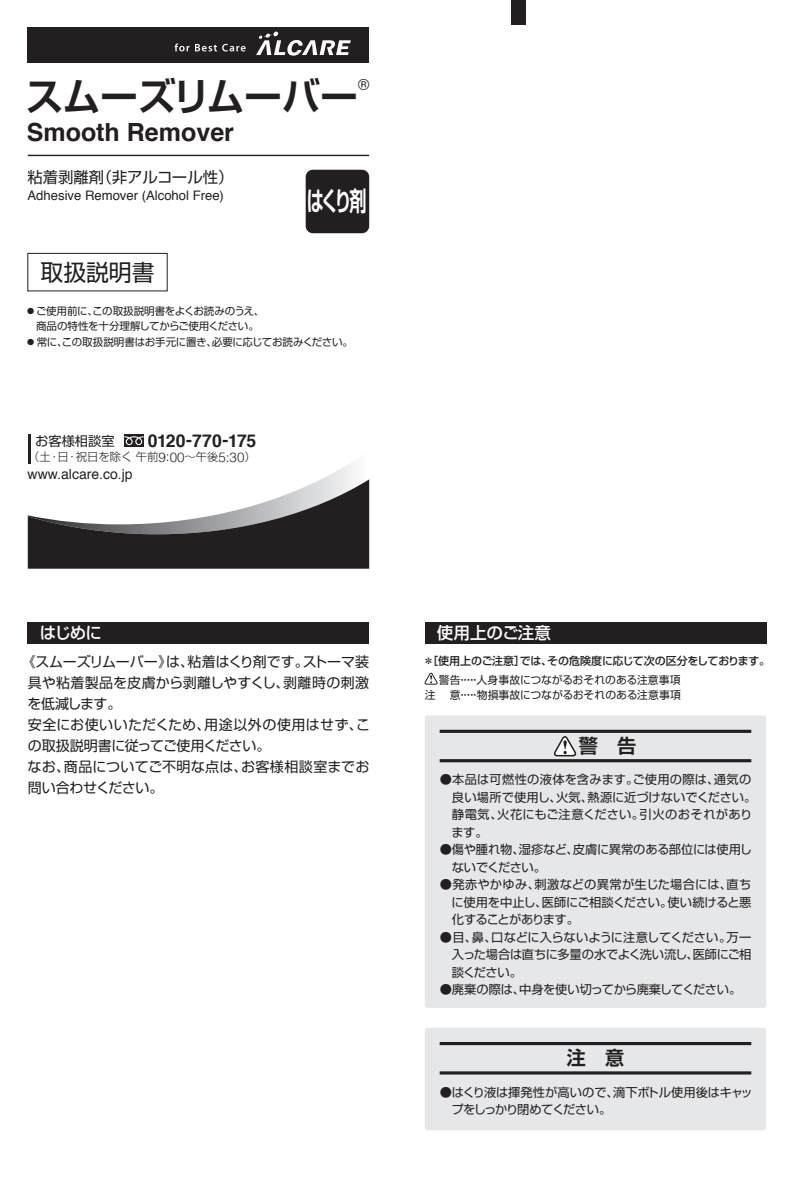
<style>
.page{position:relative;width:794px;height:1191px;background:#fff}
.page>*{position:absolute;margin:0;border:0;box-sizing:border-box;transform-origin:0 0}
.t1{font:700 38.5px "Shin Go Pro De";letter-spacing:-.005em;color:#231f20}
.t2{font:700 26.43px "Shin Go Pro De";color:#fff;scale:.65 1}
.t3{font:700 25.03px "Helvetica";color:#231f20}
.t4{font:22.75px "Shin Go Pro";color:#231f20}
.t5{font:700 19.07px "Shin Go Pro De";color:#231f20}
.t6{font:700 17.68px "Helvetica";letter-spacing:-.02em;color:#231f20}
.t7{font:500 16.62px "Shin Go Pro";color:#fff}
.t8{font:500 16.62px "Shin Go Pro";letter-spacing:-.05em;color:#fff}
.t9{font:15.4px "Shin Go Pro";letter-spacing:-.02em;color:#231f20}
.t10{font:15.4px "Shin Go Pro";color:#231f20}
.t11{font:15.4px "Helvetica";color:#231f20}
.t12{font:14px "Shin Go Pro";color:#231f20}
.t13{font:14px "Shin Go Pro";letter-spacing:-.035em;color:#231f20}
.t14{font:14px "Helvetica";color:#231f20}
.t15{font:14px "Shin Go Pro";letter-spacing:.025em;color:#231f20}
.t16{font:14px/21px "Shin Go Pro";letter-spacing:-.02em;color:#231f20}
.t17{font:14px "Shin Go Pro";letter-spacing:.04em;color:#231f20}
.t18{font:14px "Shin Go Pro";letter-spacing:.03em;color:#231f20}
.t19{font:300 13.3px "Helvetica";color:#231f20}
.t20{font:13.12px "Helvetica";color:#231f20}
.t21{font:13.12px "Shin Go Pro";color:#231f20}
.t22{font:12.25px/17.5px "Shin Go Pro";letter-spacing:-.01em;color:#231f20}
.t23{font:12.25px/17.5px "Shin Go Pro";letter-spacing:-.035em;color:#231f20;text-align:center}
.t24{font:12.25px/17.5px "Shin Go Pro";letter-spacing:-.045em;color:#231f20}
.t25{font:12.25px/17.5px "Shin Go Pro";letter-spacing:-.05em;color:#231f20}
.t26{font:12.25px "Shin Go Pro";letter-spacing:.025em;color:#231f20}
.t27{font:12.25px "Shin Go Pro";letter-spacing:-.03em;color:#231f20}
.t28{font:12.25px "Shin Go Pro";letter-spacing:.02em;color:#231f20}
.t29{font:12.25px "Shin Go Pro";letter-spacing:.035em;color:#231f20}
.t30{font:300 11.38px "Shin Go Pro";color:#231f20}
.t31{font:500 11.03px "Shin Go Pro";letter-spacing:-.015em;color:#231f20}
.t32{font:10.85px "Shin Go Pro";color:#231f20}
.t33{font:10.5px "Shin Go Pro";letter-spacing:-.03em;color:#231f20}
.t34{font:10.5px "Shin Go Pro";letter-spacing:-.005em;color:#231f20}
.t35{font:10.5px "Shin Go Pro";letter-spacing:-.01em;color:#231f20}
</style>
<div class="page">
<div style="left:28px;top:27px;width:341px;height:36px;background:#231f20"></div>
<svg style="left:256px;top:32px;width:95px;height:24px"></svg>
<svg style="left:175px;top:43px;width:71px;height:8px"></svg>
<div style="left:27px;top:253px;width:140px;height:38px;border:1px solid #231f20"></div>
<div style="left:28px;top:622px;width:341px;height:21px;background:#231f20"></div>
<div style="left:124px;top:434px;width:20px;height:13px;background:#231f20"></div>
<hr style="left:28px;top:434px;width:3px;height:30px;background:#231f20">
<svg style="left:28px;top:436px;width:341px;height:132px"></svg>
<div style="left:306px;top:170px;width:63px;height:63px;background:#231f20;border-radius:7px"></div>
<div style="left:425px;top:715px;width:341px;height:293px;background:#e6e7e9;border-radius:3px"></div>
<svg style="left:440px;top:729px;width:311px;height:4px"></svg>
<hr style="left:440px;top:759px;width:311px;height:3px;background:#231f20">
<svg style="left:554px;top:736px;width:22px;height:21px"></svg>
<div style="left:425px;top:1027px;width:341px;height:103px;background:#e6e7e9;border-radius:3px"></div>
<hr style="left:440px;top:1042px;width:311px;height:3px;background:#231f20">
<hr style="left:440px;top:1071px;width:311px;height:3px;background:#231f20">
<div style="left:425px;top:622px;width:341px;height:21px;background:#231f20"></div>
<svg style="left:424px;top:673px;width:14px;height:12px"></svg>
<hr style="left:28px;top:155px;width:341px;height:1px;background:#231f20">
<div style="left:511px;top:0;width:15px;height:25px;background:#231f20"></div>
<h1 class="t1" style="left:26px;top:65px;width:334px">スムーズリムーバー</h1>
<h3 class="t3" style="left:27px;top:112px;width:209px">Smooth Remover</h3>
<p class="t9" style="left:97px;top:164px;width:138px">（非アルコール性(</p>
<p class="t11" style="left:358px;top:73px;width:12px">R</p>
<p class="t10" style="left:27px;top:164px;width:78px">粘着剥離剤</p>
<p class="t20" style="left:28px;top:185px;width:198px">Adhesive Remover (Alcohol Free(</p>
<h2 class="t2" style="left:307px;top:180px;width:94px">はくり剤</h2>
<h3 class="t4" style="left:41px;top:253px;width:115px">取扱説明書</h3>
<p class="t34" style="left:26px;top:302px;width:240px">●ご使用前にこの取扱説明書をよくお読みのうえ、</p>
<p class="t33" style="left:87px;top:302px;width:12px">、</p>
<p class="t33" style="left:36px;top:318px;width:224px">商品の特性を十分理解してからご使用ください。</p>
<p class="t33" style="left:212px;top:333px;width:143px">必要に応じてお読みください。</p>
<p class="t35" style="left:26px;top:333px;width:193px">●常にこの取扱説明書はお手元に置き、</p>
<p class="t33" style="left:57px;top:333px;width:12px">、</p>
<p class="t21" style="left:35px;top:430px;width:81px">お客様相談室</p>
<h3 class="t6" style="left:148px;top:426px;width:110px">0120-770-175</h3>
<p class="t30" style="left:28px;top:447px;width:24px">（土</p>
<p class="t30" style="left:244px;top:447px;width:13px">(</p>
<p class="t30" style="left:76px;top:447px;width:84px">祝日を除く午前</p>
<p class="t30" style="left:184px;top:447px;width:35px">～午後</p>
<p class="t30" style="left:58px;top:447px;width:13px">日</p>
<p class="t19" style="left:159px;top:446px;width:27px">9:00</p>
<p class="t19" style="left:218px;top:446px;width:27px">5:30</p>
<p class="t30" style="left:49px;top:447px;width:13px">・</p>
<p class="t30" style="left:66px;top:447px;width:13px">・</p>
<p class="t14" style="left:28px;top:463px;width:107px">www.alcare.co j p.</p>
<h3 class="t8" style="left:40px;top:619px;width:64px">はじめに</h3>
<p class="t12" style="left:22px;top:650px;width:174px">《スムーズリムーバーは》、</p>
<p class="t12" style="left:187px;top:650px;width:123px">粘着はくり剤です。</p>
<p class="t12" style="left:303px;top:650px;width:68px">ストーマ装</p>
<p class="t12" style="left:28px;top:671px;width:263px">具や粘着製品を皮膚から剥離しやすくし、</p>
<p class="t12" style="left:27px;top:692px;width:95px">を低減します。</p>
<p class="t17" style="left:204px;top:713px;width:167px">用途以外の使用はせずこ、</p>
<p class="t12" style="left:283px;top:671px;width:87px">剥離時の刺激</p>
<p class="t12" style="left:28px;top:713px;width:184px">安全にお使いいただくため、</p>
<p class="t13" style="left:28px;top:734px;width:244px">の取扱説明書に従ってご使用ください。</p>
<p class="t18" style="left:241px;top:755px;width:130px">お客様相談室までお</p>
<p class="t15" style="left:64px;top:755px;width:185px">商品についてご不明な点は、</p>
<p class="t16" style="left:28px;top:754px;width:137px">なお、<br>問い合わせください。</p>
<h3 class="t7" style="left:437px;top:619px;width:115px">使用上のご注意</h3>
<p class="t31" style="left:547px;top:651px;width:224px">その危険度に応じて次の区分をしております。</p>
<p class="t31" style="left:423px;top:651px;width:103px">＊［使用上のご注意］</p>
<p class="t32" style="left:476px;top:670px;width:206px">人身事故につながるおそれのある注意事項</p>
<p class="t31" style="left:520px;top:651px;width:34px">では、</p>
<p class="t32" style="left:439px;top:670px;width:23px">警告</p>
<p class="t32" style="left:457px;top:670px;width:25px">・・・・・</p>
<p class="t32" style="left:477px;top:686px;width:206px">物損事故につながるおそれのある注意事項</p>
<p class="t32" style="left:425px;top:686px;width:37px">注　意</p>
<p class="t32" style="left:457px;top:686px;width:25px">・・・・・</p>
<h3 class="t5" style="left:579px;top:730px;width:59px">警　告</h3>
<p class="t22" style="left:714px;top:769px;width:39px">通気の</p>
<p class="t22" style="left:633px;top:769px;width:88px">ご使用の際は、</p>
<p class="t22" style="left:587px;top:769px;width:170px;text-indent:-148px">●本品は可燃性の液体を含みます。<br>熱源に近づけないでください。</p>
<p class="t22" style="left:556px;top:787px;width:39px">火気、</p>
<p class="t28" style="left:452px;top:787px;width:111px">良い場所で使用し、</p>
<p class="t22" style="left:451px;top:804px;width:53px">静電気、ます。</p>
<p class="t29" style="left:639px;top:804px;width:114px">引火のおそれがあり</p>
<p class="t22" style="left:497px;top:804px;width:148px">火花にもご注意ください。</p>
<p class="t22" style="left:452px;top:839px;width:96px;text-indent:-12px">●傷や腫れ物、<br>ないでください。</p>
<p class="t22" style="left:519px;top:839px;width:61px">湿疹など、</p>
<p class="t27" style="left:573px;top:839px;width:181px">皮膚に異常のある部位には使用し</p>
<p class="t26" style="left:534px;top:874px;width:199px">刺激などの異常が生じた場合には、</p>
<p class="t22" style="left:440px;top:874px;width:102px">●発赤やかゆみ、</p>
<p class="t22" style="left:726px;top:874px;width:26px">直ち</p>
<p class="t25" style="left:451px;top:892px;width:129px">に使用を中止し、<br>化することがあります。</p>
<p class="t22" style="left:667px;top:892px;width:85px">使い続けると悪</p>
<p class="t23" style="left:542px;top:892px;width:132px">医師にご相談ください。</p>
<p class="t22" style="left:491px;top:927px;width:242px">口などに入らないように注意してください。</p>
<p class="t22" style="left:452px;top:927px;width:301px;text-indent:-12px">●目鼻、、<br>入った場合は直ちに多量の水でよく洗い流し医師にご相</p>
<p class="t22" style="left:686px;top:944px;width:14px">、</p>
<p class="t24" style="left:519px;top:962px;width:224px;text-indent:-67px">談ください。<br>中身を使い切ってから廃棄してください。</p>
<p class="t22" style="left:726px;top:927px;width:26px">万一</p>
<p class="t22" style="left:440px;top:979px;width:87px">●廃棄の際は、</p>
<h3 class="t5" style="left:567px;top:1042px;width:59px">注　意</h3>
<p class="t22" style="left:613px;top:1081px;width:141px">滴下ボトル使用後はキャッ</p>
<p class="t23" style="left:440px;top:1081px;width:181px">●はくり液は揮発性が高いので、プをしっかり閉めてください。</p>
</div>
